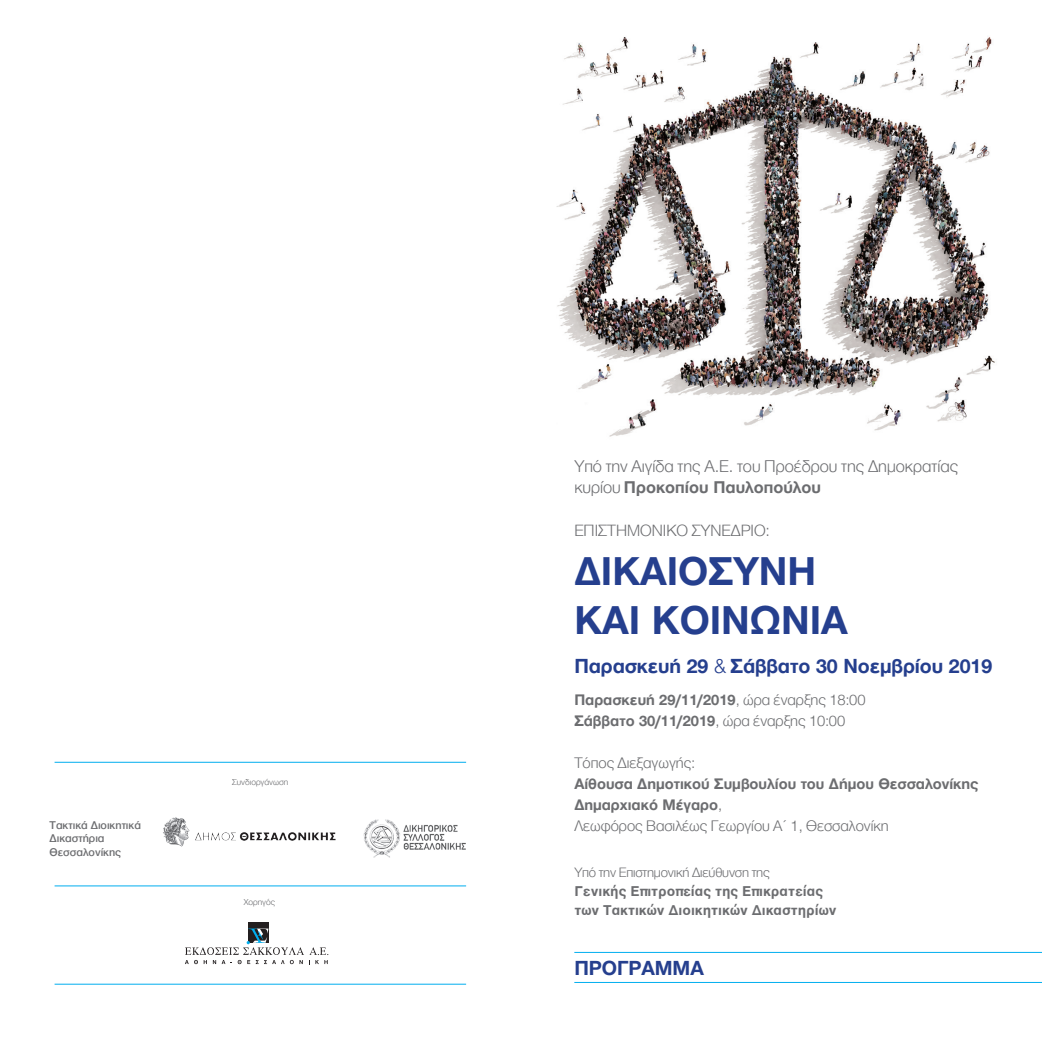
<style>
.page{position:relative;width:1042px;height:1042px;background:#fff}
.page>*{position:absolute;margin:0;border:0;box-sizing:border-box;transform-origin:0 0}
.t1{font:700 41.48px "CF Helvetica";color:#253f8e}
.t2{font:700 21px "CF Helvetica";letter-spacing:-.005em;color:#253f8e}
.t3{font:300 17.5px "CF Helvetica";color:#6c6d70}
.t4{font:700 17.5px "CF Helvetica";color:#6c6d70}
.t5{font:300 16.8px "CF Helvetica";color:#6c6d70}
.t6{font:700 15.75px "CF Helvetica";color:#6c6d70}
.t7{font:300 15.75px "CF Helvetica";color:#6c6d70}
.t8{font:700 14px "Helvetica";color:#6c6d70}
.t9{font:300 14px "CF Helvetica";letter-spacing:-.01em;color:#6c6d70}
.t10{font:500 11.55px "CF Helvetica";color:#6c6d70}
.t11{font:300 8.92px "CF Helvetica";color:#6c6d70}
.s1{font-weight:300}
</style>
<div class="page">
<img style="left:556px;top:37px;width:439px;height:400px">
<div style="left:248px;top:922px;width:21px;height:21px;background:#231f20"></div>
<svg style="left:185px;top:928px;width:143px;height:36px"></svg>
<img style="left:163px;top:817px;width:173px;height:30px">
<img style="left:363px;top:819px;width:103px;height:39px">
<hr style="left:574px;top:982px;width:468px;height:1px;background:#00aeef">
<hr style="left:574px;top:952px;width:468px;height:1px;background:#00aeef">
<hr style="left:55px;top:762px;width:411px;height:1px;background:#00aeef">
<hr style="left:55px;top:885px;width:411px;height:1px;background:#00aeef">
<hr style="left:55px;top:984px;width:411px;height:1px;background:#00aeef">
<p class="t10" style="left:50px;top:818px;width:93px">Τακτικά Διοικητικά</p>
<p class="t10" style="left:50px;top:832px;width:56px">Δικαστήρια</p>
<p class="t10" style="left:50px;top:845px;width:73px">Θεσσαλονίκης</p>
<p class="t11" style="left:232px;top:777px;width:58px">Συνδιοργάνωση</p>
<p class="t11" style="left:244px;top:897px;width:33px">Χορηγός</p>
<p class="t3" style="left:574px;top:457px;width:385px">Υπό την Αιγίδα της Α.Ε. του Προέδρου της Δημοκρατίας</p>
<p class="t4" style="left:574px;top:478px;width:248px"><span class="s1">κυρίου</span> Προκοπίου Παυλοπούλου</p>
<p class="t5" style="left:574px;top:521px;width:197px">ΕΠΙΣΤΗΜΟΝΙΚΟ ΣΥΝΕΔΡΙΟ:</p>
<p class="t1" style="left:574px;top:549px;width:243px">ΔΙΚΑΙΟΣΥΝΗ</p>
<p class="t1" style="left:574px;top:598px;width:275px">ΚΑΙ ΚΟΙΝΩΝΙΑ</p>
<p class="t2" style="left:574px;top:654px;width:419px">Παρασκευή 29 <span class="s1">&amp;</span> Σάββατο 30 Νοεμβρίου 2019</p>
<p class="t6" style="left:574px;top:691px;width:293px">Παρασκευή 29/11/2019<span class="s1">, ώρα έναρξης 18:00</span></p>
<p class="t6" style="left:574px;top:712px;width:272px">Σάββατο 30/11/2019<span class="s1">, ώρα έναρξης 10:00</span></p>
<p class="t7" style="left:574px;top:754px;width:122px">Τόπος Διεξαγωγής:</p>
<p class="t6" style="left:574px;top:775px;width:406px">Αίθουσα Δημοτικού Συμβουλίου του Δήμου Θεσσαλονίκης</p>
<p class="t6" style="left:574px;top:796px;width:150px">Δημαρχιακό Μέγαρο<span class="s1">,</span></p>
<p class="t7" style="left:574px;top:817px;width:316px">Λεωφόρος Βασιλέως Γεωργίου Α΄ 1, Θεσσαλονίκη</p>
<p class="t9" style="left:574px;top:865px;width:197px">Υπό την Επιστημονική Διεύθυνση της</p>
<p class="t8" style="left:574px;top:880px;width:250px">Γενικής Επιτροπείας της Επικρατείας</p>
<p class="t8" style="left:574px;top:899px;width:264px">των Τακτικών Διοικητικών Δικαστηρίων</p>
<p class="t2" style="left:574px;top:956px;width:131px">ΠΡΟΓΡΑΜΜΑ</p>
</div>
